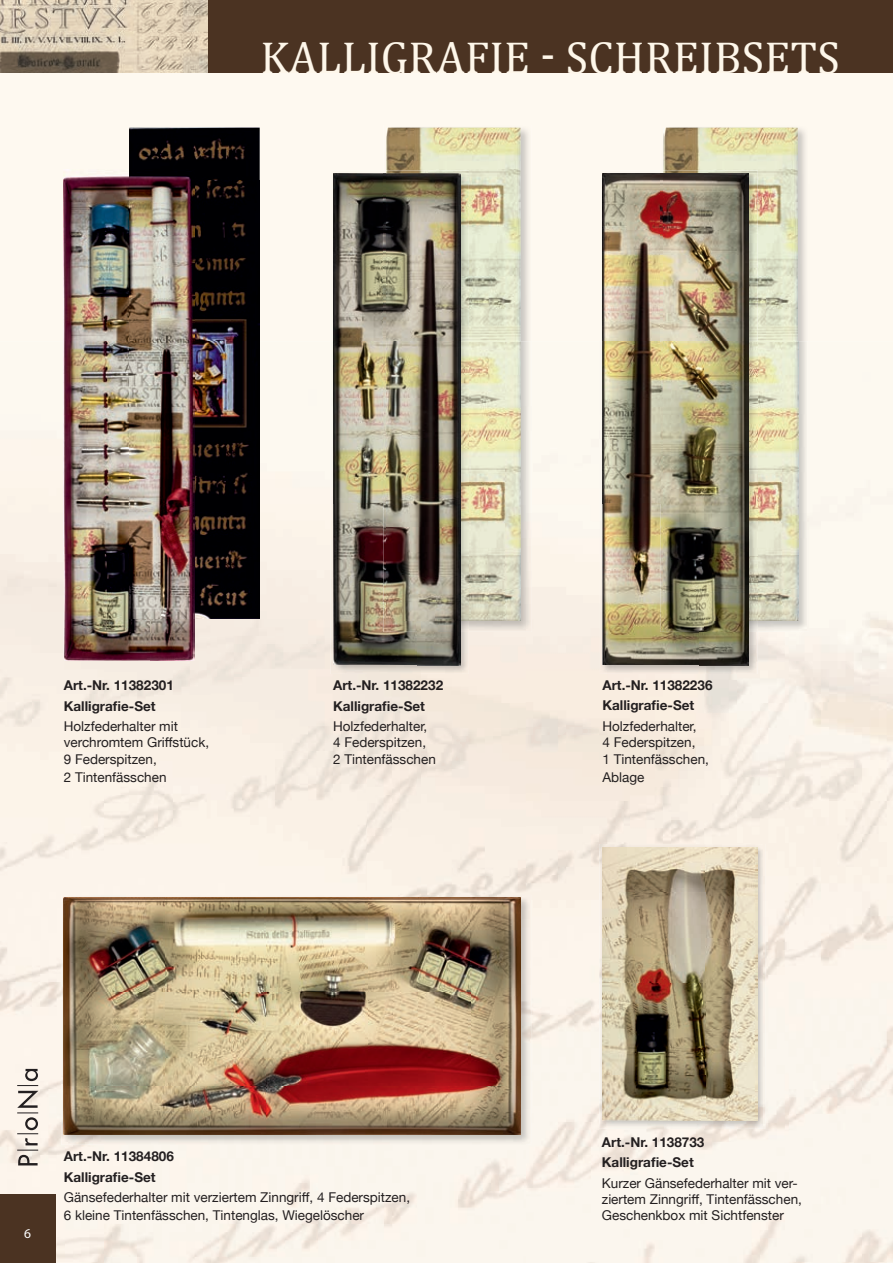
<style>
.page{position:relative;width:893px;height:1263px;background:#fff}
.page>*{position:absolute;margin:0;border:0;box-sizing:border-box;transform-origin:0 0}
.t1{font:45px "Cambria";letter-spacing:.005em;color:#fef7ea}
.t2{font:13.5px/16.2px "Helvetica Neue";color:#231f20}
.t3{font:700 13.5px/20.7px "Helvetica Neue";color:#231f20}
.t4{font:13.5px "Myriad Pro";color:#fff}
</style>
<div class="page">
<div style="left:0;top:72px;width:893px;height:269px;background:#fef9f0"></div>
<img style="left:0;top:341px;width:104px;height:922px">
<img style="left:210px;top:341px;width:157px;height:554px">
<img style="left:158px;top:618px;width:52px;height:277px">
<img style="left:736px;top:632px;width:53px;height:631px">
<img style="left:104px;top:660px;width:54px;height:235px">
<div style="left:207px;top:0;width:686px;height:72px;background:#4b3322"></div>
<img style="left:0;top:0;width:207px;height:72px">
<div style="left:0;top:1195px;width:55px;height:68px;background:#4b3322"></div>
<svg style="left:17px;top:1069px;width:21px;height:96px;background:#c5beb7"></svg>
<img style="left:599px;top:844px;width:166px;height:285px">
<img style="left:602px;top:847px;width:155px;height:274px">
<img style="left:661px;top:125px;width:148px;height:216px">
<img style="left:758px;top:341px;width:51px;height:291px">
<img style="left:663px;top:128px;width:135px;height:493px">
<img style="left:600px;top:171px;width:61px;height:170px">
<img style="left:600px;top:341px;width:158px;height:333px">
<svg style="left:748px;top:621px;width:10px;height:11px"></svg>
<img style="left:663px;top:171px;width:95px;height:170px">
<img style="left:602px;top:173px;width:59px;height:330px">
<img style="left:602px;top:503px;width:98px;height:162px">
<img style="left:700px;top:632px;width:48px;height:33px">
<img style="left:661px;top:173px;width:87px;height:168px">
<img style="left:661px;top:341px;width:44px;height:291px">
<img style="left:705px;top:621px;width:43px;height:11px">
<img style="left:383px;top:125px;width:149px;height:216px">
<img style="left:469px;top:341px;width:63px;height:291px">
<img style="left:386px;top:128px;width:135px;height:493px">
<img style="left:331px;top:171px;width:52px;height:170px">
<img style="left:331px;top:341px;width:138px;height:333px">
<svg style="left:460px;top:621px;width:9px;height:11px"></svg>
<img style="left:386px;top:171px;width:83px;height:170px">
<img style="left:333px;top:173px;width:50px;height:330px">
<img style="left:333px;top:503px;width:85px;height:162px">
<img style="left:418px;top:632px;width:42px;height:33px">
<img style="left:383px;top:173px;width:77px;height:168px">
<img style="left:383px;top:341px;width:39px;height:291px">
<img style="left:422px;top:621px;width:38px;height:11px">
<img style="left:61px;top:895px;width:470px;height:250px">
<img style="left:64px;top:897px;width:457px;height:237px">
<img style="left:129px;top:128px;width:131px;height:53px">
<img style="left:194px;top:181px;width:66px;height:437px">
<img style="left:64px;top:170px;width:65px;height:384px">
<img style="left:64px;top:554px;width:87px;height:106px">
<img style="left:151px;top:618px;width:43px;height:42px">
<img style="left:129px;top:170px;width:65px;height:448px">
<h1 class="t1" style="left:261px;top:32px;width:581px">KALLIGRAFIE - SCHREIBSETS</h1>
<p class="t3" style="left:64px;top:675px;width:112px">Art.-Nr. 11382301<br>Kalligrafie-Set</p>
<p class="t2" style="left:64px;top:719px;width:147px">Holzfederhalter mit verchromtem Griffstück,<br>9 Federspitzen,</p>
<p class="t2" style="left:64px;top:769px;width:104px">2 Tintenfässchen</p>
<p class="t3" style="left:333px;top:675px;width:112px">Art.-Nr. 11382232<br>Kalligrafie-Set</p>
<p class="t2" style="left:333px;top:719px;width:104px">Holzfederhalter,<br>4 Federspitzen,<br>2 Tintenfässchen</p>
<p class="t4" style="left:24px;top:1225px;width:8px">6</p>
<p class="t3" style="left:64px;top:1146px;width:112px">Art.-Nr. 11384806<br>Kalligrafie-Set</p>
<p class="t2" style="left:64px;top:1189px;width:348px;line-height:18px">Gänsefederhalter mit verziertem Zinngriff, 4 Federspitzen,<br>6 kleine Tintenfässchen, Tintenglas, Wiegelöscher</p>
<p class="t3" style="left:602px;top:675px;width:112px">Art.-Nr. 11382236<br>Kalligrafie-Set</p>
<p class="t2" style="left:602px;top:719px;width:108px">Holzfederhalter,<br>4 Federspitzen,<br>1 Tintenfässchen,</p>
<p class="t2" style="left:602px;top:769px;width:43px">Ablage</p>
<p class="t3" style="left:602px;top:1132px;width:104px">Art.-Nr. 1138733<br>Kalligrafie-Set</p>
<p class="t2" style="left:602px;top:1176px;width:202px">Kurzer Gänsefederhalter mit ver&shy;ziertem Zinngriff, Tintenfässchen,<br>Geschenkbox mit Sichtfenster</p>
</div>
